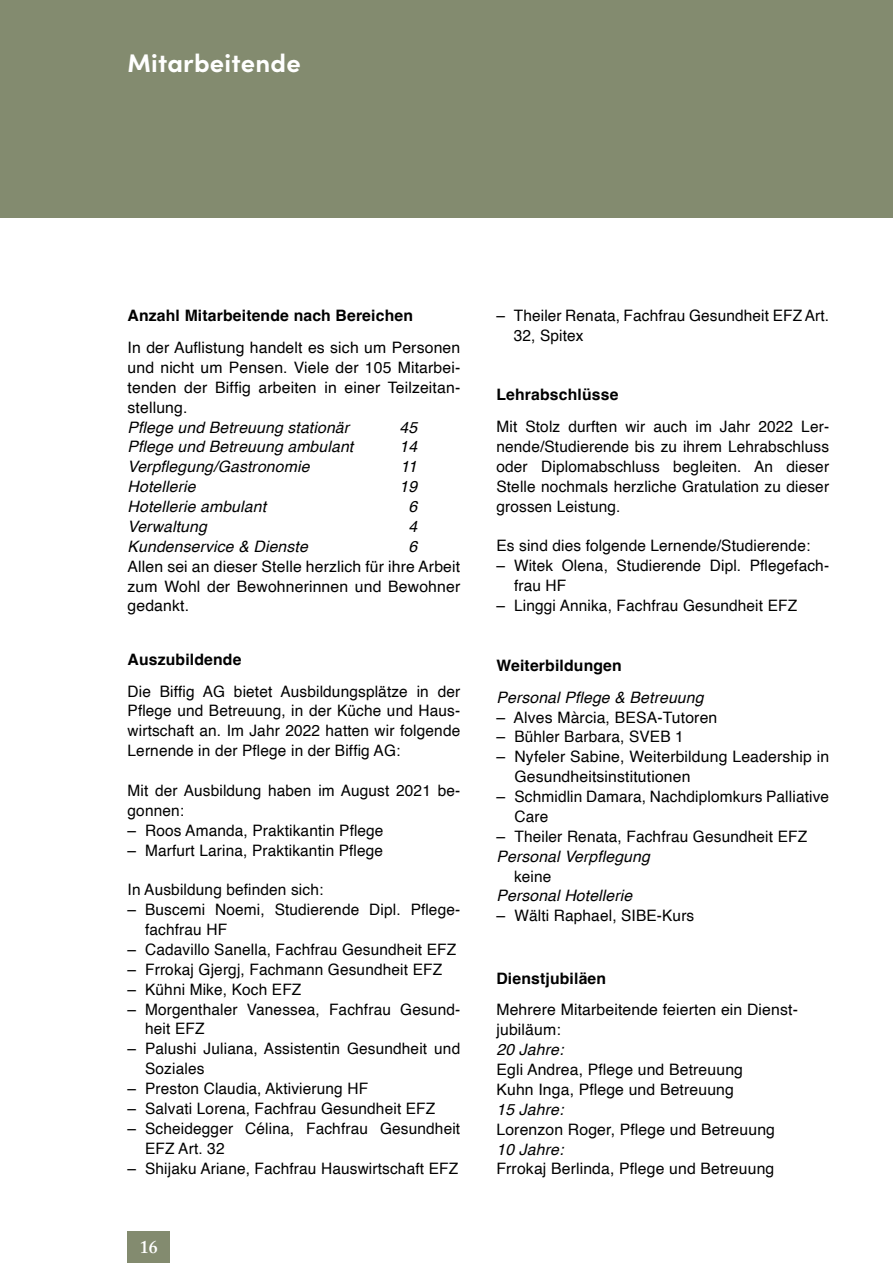
<style>
.page{position:relative;width:893px;height:1263px;background:#fff}
.page>*{position:absolute;margin:0;border:0;box-sizing:border-box;transform-origin:0 0}
.t1{font:700 25.5px "Sofia Pro";letter-spacing:.01em;color:#fff}
.t2{font:600 18px "Adobe Caslon Pro";color:#fff}
.t3{font:15.75px/20px "Helvetica";letter-spacing:.01em;color:#000}
.t4{font:italic 15.75px/19.8px "Helvetica";letter-spacing:.01em;color:#000}
.t5{font:700 15.75px "Helvetica";letter-spacing:.01em;color:#000}
.s1{font-style:normal;color:#fff}
.s2{font-style:normal}
</style>
<div class="page">
<div style="left:128px;top:1231px;width:42px;height:32px;background:#838b6f"></div>
<div style="left:0;top:0;width:893px;height:217px;background:#838b6f"></div>
<h1 class="t1" style="left:128px;top:43px;width:175px">Mitarbeitende</h1>
<p class="t5" style="left:128px;top:306px;width:287px">Anzahl Mitarbeitende nach Bereichen</p>
<p class="t3" style="left:128px;top:338px;width:334px;text-align:justify">In der Auflistung handelt es sich um Personen und nicht um Pensen. Viele der 105 Mitarbei&shy;tenden der Biffig arbeiten in einer Teilzeitan&shy;stellung.</p>
<p class="t4" style="left:128px;top:417px;width:223px">Pflege und Betreuung stationär</p>
<p class="t4" style="left:399px;top:417px;width:19px">45</p>
<p class="t4" style="left:128px;top:437px;width:227px">Pflege und Betreuung ambulant</p>
<p class="t4" style="left:399px;top:437px;width:19px">14</p>
<p class="t4" style="left:128px;top:457px;width:183px">Verpflegung/Gastronomie</p>
<p class="t4" style="left:401px;top:457px;width:18px">11</p>
<p class="t4" style="left:128px;top:477px;width:69px">Hotellerie</p>
<p class="t4" style="left:399px;top:477px;width:19px">19</p>
<p class="t4" style="left:128px;top:497px;width:140px">Hotellerie ambulant</p>
<p class="t4" style="left:408px;top:497px;width:10px">6</p>
<p class="t4" style="left:128px;top:517px;width:81px">Verwaltung</p>
<p class="t4" style="left:408px;top:517px;width:10px">4</p>
<p class="t4" style="left:128px;top:537px;width:182px">Kundenservice &amp; Dienste</p>
<p class="t4" style="left:408px;top:537px;width:10px">6</p>
<p class="t3" style="left:128px;top:557px;width:334px;text-align:justify">Allen sei an dieser Stelle herzlich für ihre Arbeit zum Wohl der Bewohnerinnen und Bewohner gedankt.</p>
<p class="t5" style="left:128px;top:649px;width:115px">Auszubildende</p>
<p class="t3" style="left:128px;top:681px;width:334px;text-align:justify">Die Biffig AG bietet Ausbildungsplätze in der Pflege und Betreuung, in der Küche und Haus&shy;wirtschaft an. Im Jahr 2022 hatten wir folgende Lernende in der Pflege in der Biffig AG:</p>
<p class="t3" style="left:128px;top:781px;width:334px">Mit der Ausbildung haben im August 2021 be&shy;gonnen:</p>
<p class="t3" style="left:128px;top:821px;width:257px">– Roos Amanda, Praktikantin Pflege</p>
<p class="t3" style="left:128px;top:840px;width:257px">– Marfurt Larina, Praktikantin Pflege</p>
<p class="t3" style="left:128px;top:880px;width:197px">In Ausbildung befinden sich:</p>
<p class="t3" style="left:145px;top:900px;width:317px;text-indent:-18px">– Buscemi Noemi, Studierende Dipl. Pflege&shy;fachfrau HF</p>
<p class="t3" style="left:128px;top:940px;width:330px">– Cadavillo Sanella, Fachfrau Gesundheit EFZ</p>
<p class="t3" style="left:128px;top:960px;width:316px">– Frrokaj Gjergj, Fachmann Gesundheit EFZ</p>
<p class="t3" style="left:128px;top:980px;width:175px">– Kühni Mike, Koch EFZ</p>
<p class="t3" style="left:145px;top:1000px;width:317px;text-indent:-18px">– Morgenthaler Vanessea, Fachfrau Gesund&shy;heit EFZ</p>
<p class="t3" style="left:145px;top:1039px;width:317px;text-indent:-18px">– Palushi Juliana, Assistentin Gesundheit und<br>Soziales</p>
<p class="t3" style="left:128px;top:1079px;width:242px">– Preston Claudia, Aktivierung HF</p>
<p class="t3" style="left:128px;top:1099px;width:309px">– Salvati Lorena, Fachfrau Gesundheit EFZ</p>
<p class="t3" style="left:145px;top:1119px;width:317px;text-indent:-18px">– Scheidegger Célina, Fachfrau Gesundheit<br>EFZ Art. 32</p>
<p class="t3" style="left:128px;top:1158px;width:332px">– Shijaku Ariane, Fachfrau Hauswirtschaft EFZ</p>
<p class="t2" style="left:140px;top:1236px;width:19px">16</p>
<p class="t3" style="left:514px;top:306px;width:317px;text-indent:-17px">– Theiler Renata, Fachfrau Gesundheit EFZ Art.<br>32, Spitex</p>
<p class="t5" style="left:496px;top:385px;width:123px">Lehrabschlüsse</p>
<p class="t3" style="left:496px;top:417px;width:334px;text-align:justify">Mit Stolz durften wir auch im Jahr 2022 Ler&shy;nende/Studierende bis zu ihrem Lehrabschluss oder Diplomabschluss begleiten. An dieser Stelle nochmals herzliche Gratulation zu dieser grossen Leistung.</p>
<p class="t3" style="left:496px;top:536px;width:315px">Es sind dies folgende Lernende/Studierende:</p>
<p class="t3" style="left:514px;top:556px;width:317px;text-indent:-18px">– Witek Olena, Studierende Dipl. Pflegefach&shy;frau HF</p>
<p class="t3" style="left:496px;top:596px;width:302px">– Linggi Annika, Fachfrau Gesundheit EFZ</p>
<p class="t5" style="left:496px;top:656px;width:127px">Weiterbildungen</p>
<p class="t4" style="left:496px;top:687px;width:209px">Personal Pflege &amp; Betreuung</p>
<p class="t3" style="left:496px;top:707px;width:222px">– Alves Màrcia, BESA-Tutoren</p>
<p class="t3" style="left:496px;top:727px;width:189px">– Bühler Barbara, SVEB 1</p>
<p class="t3" style="left:514px;top:747px;width:316px;text-indent:-18px">– Nyfeler Sabine, Weiterbildung Leadership in<br>Gesundheitsinstitutionen</p>
<p class="t3" style="left:514px;top:787px;width:316px;text-indent:-18px">– Schmidlin Damara, Nachdiplomkurs Palliative<br>Care</p>
<p class="t3" style="left:496px;top:827px;width:312px">– Theiler Renata, Fachfrau Gesundheit EFZ</p>
<p class="t4" style="left:496px;top:846px;width:155px">Personal Verpflegung</p>
<p class="t4" style="left:496px;top:866px;width:137px"><span class="s1">–</span> <span class="s2">keine<br></span>Personal Hotellerie</p>
<p class="t3" style="left:496px;top:906px;width:199px">– Wälti Raphael, SIBE-Kurs</p>
<p class="t5" style="left:496px;top:968px;width:111px">Dienstjubiläen</p>
<p class="t3" style="left:496px;top:1000px;width:303px">Mehrere Mitarbeitende feierten ein Dienst&shy;jubiläum:</p>
<p class="t4" style="left:496px;top:1040px;width:68px">20 Jahre:</p>
<p class="t3" style="left:496px;top:1060px;width:248px">Egli Andrea, Pflege und Betreuung<br>Kuhn Inga, Pflege und Betreuung</p>
<p class="t4" style="left:496px;top:1100px;width:68px">15 Jahre:</p>
<p class="t3" style="left:496px;top:1120px;width:280px">Lorenzon Roger, Pflege und Betreuung</p>
<p class="t4" style="left:496px;top:1139px;width:68px">10 Jahre:</p>
<p class="t3" style="left:496px;top:1159px;width:279px">Frrokaj Berlinda, Pflege und Betreuung</p>
</div>
